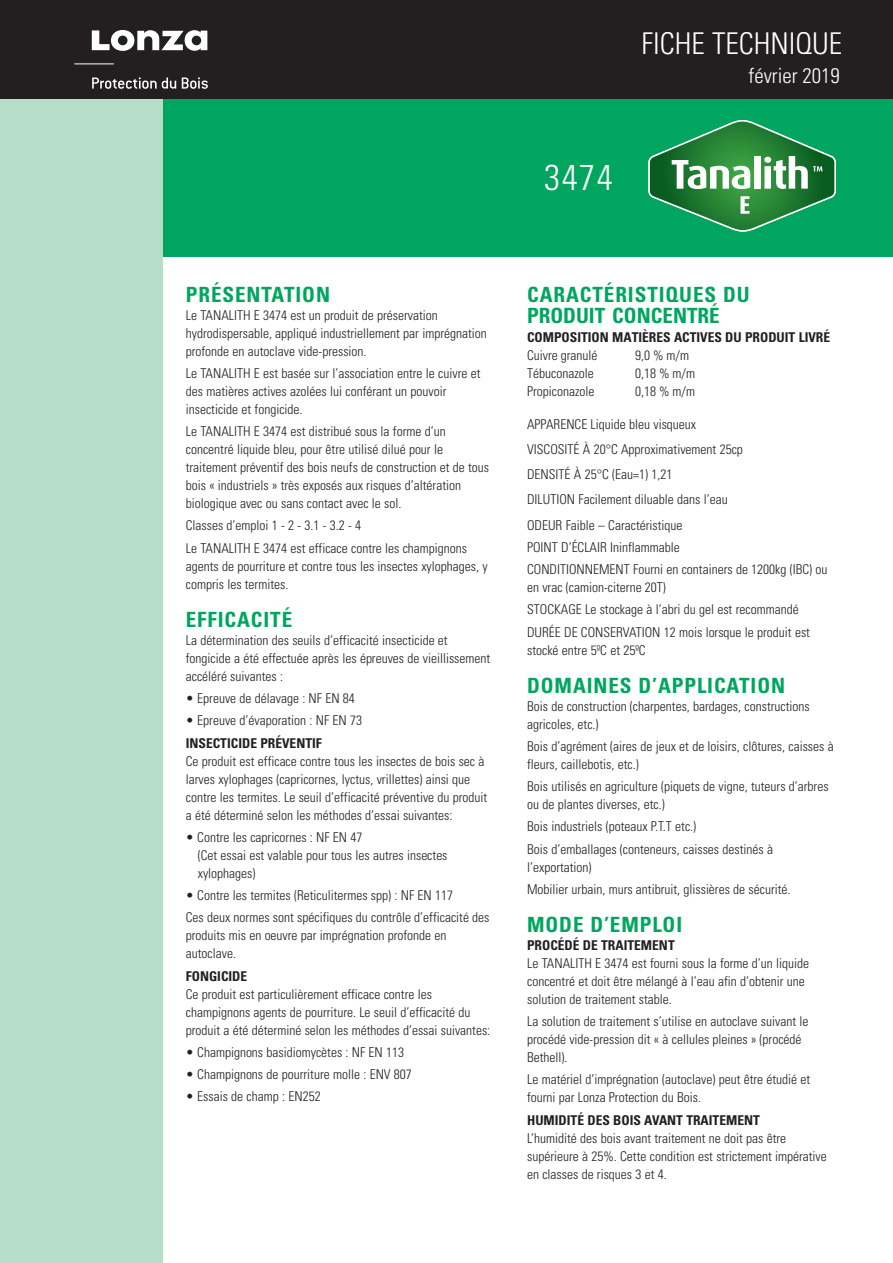
<style>
.page{position:relative;width:893px;height:1263px;background:#fff}
.page>*{position:absolute;margin:0;border:0;box-sizing:border-box;transform-origin:0 0}
.t1{font:300 condensed 35.85px "Univers";color:#fff}
.t2{font:300 condensed 30px "Univers";color:#fff}
.t3{font:700 condensed 21px/21px "Univers";letter-spacing:.045em;color:#00a65f}
.t4{font:300 condensed 21px "Univers";color:#fff}
.t5{font:300 condensed 13.5px/18px "Univers";color:#231f20}
.t6{font:700 condensed 13.5px "Univers";color:#231f20}
</style>
<div class="page">
<div style="left:157px;top:98px;width:736px;height:159px;background:#00a65f"></div>
<div style="left:0;top:100px;width:163px;height:1163px;background:#b6ddc7"></div>
<div style="left:0;top:0;width:893px;height:99px;background:#231f20"></div>
<svg style="left:648px;top:120px;width:188px;height:112px"></svg>
<svg style="left:92px;top:30px;width:115px;height:21px"></svg>
<hr style="left:74px;top:63px;width:40px;height:1px;background:#fff">
<svg style="left:92px;top:77px;width:84px;height:12px"></svg>
<svg style="left:182px;top:77px;width:26px;height:12px"></svg>
<h3 class="t3" style="left:186px;top:285px;width:146px">PRÉSENTATION</h3>
<p class="t5" style="left:186px;top:307px;width:303px">Le TANALITH E 3474 est un produit de préservation hydrodispersable, appliqué industriellement par imprégnation profonde en autoclave vide-pression.</p>
<p class="t5" style="left:186px;top:365px;width:296px">Le TANALITH E est basée sur l’association entre le cuivre et des matières actives azolées lui conférant un pouvoir insecticide et fongicide.</p>
<p class="t5" style="left:186px;top:424px;width:305px">Le TANALITH E 3474 est distribué sous la forme d’un concentré liquide bleu, pour être utilisé dilué pour le traitement préventif des bois neufs de construction et de tous bois « industriels » très exposés aux risques d’altération biologique avec ou sans contact avec le sol.</p>
<p class="t5" style="left:186px;top:516px;width:283px;line-height:22.2px">Classes d’emploi 1 - 2 - 3.1 - 3.2 - 4<br>Le TANALITH E 3474 est efficace contre les champignons</p>
<p class="t5" style="left:186px;top:558px;width:303px">agents de pourriture et contre tous les insectes xylophages, y compris les termites.</p>
<h3 class="t3" style="left:186px;top:610px;width:108px">EFFICACITÉ</h3>
<p class="t5" style="left:186px;top:632px;width:306px">La détermination des seuils d’efficacité insecticide et fongicide a été effectuée après les épreuves de vieillissement accéléré suivantes :</p>
<p class="t5" style="left:186px;top:690px;width:171px">• Epreuve de délavage : NF EN 84</p>
<p class="t5" style="left:186px;top:713px;width:178px">• Epreuve d’évaporation : NF EN 73</p>
<p class="t6" style="left:186px;top:738px;width:138px">INSECTICIDE PRÉVENTIF</p>
<p class="t5" style="left:186px;top:753px;width:303px">Ce produit est efficace contre tous les insectes de bois sec à larves xylophages (capricornes, lyctus, vrillettes) ainsi que contre les termites. Le seuil d’efficacité préventive du produit a été déterminé selon les méthodes d’essai suivantes:</p>
<p class="t5" style="left:198px;top:829px;width:251px;text-indent:-12px">• Contre les capricornes : NF EN 47<br>(Cet essai est valable pour tous les autres insectes xylophages)</p>
<p class="t5" style="left:186px;top:885px;width:305px;line-height:22.2px">• Contre les termites (Reticulitermes spp) : NF EN 117<br>Ces deux normes sont spécifiques du contrôle d’efficacité des</p>
<p class="t5" style="left:186px;top:928px;width:262px">produits mis en oeuvre par imprégnation profonde en autoclave.</p>
<p class="t6" style="left:186px;top:971px;width:63px">FONGICIDE</p>
<p class="t5" style="left:186px;top:986px;width:306px">Ce produit est particulièrement efficace contre les champignons agents de pourriture. Le seuil d’efficacité du produit a été déterminé selon les méthodes d’essai suivantes:</p>
<p class="t5" style="left:186px;top:1044px;width:220px">• Champignons basidiomycètes : NF EN 113</p>
<p class="t5" style="left:186px;top:1066px;width:228px">• Champignons de pourriture molle : ENV 807</p>
<p class="t5" style="left:186px;top:1089px;width:136px">• Essais de champ : EN252</p>
<h2 class="t2" style="left:642px;top:32px;width:202px">FICHE TECHNIQUE</h2>
<h3 class="t4" style="left:748px;top:63px;width:93px">février 2019</h3>
<h1 class="t1" style="left:544px;top:164px;width:70px">3474</h1>
<h3 class="t3" style="left:527px;top:285px;width:224px">CARACTÉRISTIQUES DU<br>PRODUIT CONCENTRÉ</h3>
<p class="t6" style="left:527px;top:332px;width:305px">COMPOSITION MATIÈRES ACTIVES DU PRODUIT LIVRÉ</p>
<p class="t5" style="left:527px;top:346px;width:72px">Cuivre granulé</p>
<p class="t5" style="left:635px;top:346px;width:55px">9,0 % m/m</p>
<p class="t5" style="left:527px;top:364px;width:68px">Tébuconazole</p>
<p class="t5" style="left:635px;top:364px;width:61px">0,18 % m/m</p>
<p class="t5" style="left:527px;top:382px;width:69px">Propiconazole</p>
<p class="t5" style="left:635px;top:382px;width:61px">0,18 % m/m</p>
<p class="t5" style="left:527px;top:412px;width:217px;line-height:25.2px">APPARENCE Liquide bleu visqueux VISCOSITÉ À 20°C Approximativement 25cp DENSITÉ À 25°C (Eau=1) 1,21<br>DILUTION Facilement diluable dans l’eau ODEUR Faible – Caractéristique</p>
<p class="t5" style="left:527px;top:537px;width:302px;line-height:22.2px">POINT D’ÉCLAIR Ininflammable<br>CONDITIONNEMENT Fourni en containers de 1200kg (IBC) ou</p>
<p class="t5" style="left:527px;top:577px;width:284px;line-height:22.2px">en vrac (camion-citerne 20T)<br>STOCKAGE Le stockage à l’abri du gel est recommandé<br>DURÉE DE CONSERVATION 12 mois lorsque le produit est</p>
<p class="t5" style="left:527px;top:642px;width:120px">stocké entre 5ºC et 25ºC</p>
<h3 class="t3" style="left:527px;top:676px;width:259px">DOMAINES D’APPLICATION</h3>
<p class="t5" style="left:527px;top:698px;width:284px">Bois de construction (charpentes, bardages, constructions agricoles, etc.)</p>
<p class="t5" style="left:527px;top:738px;width:308px">Bois d’agrément (aires de jeux et de loisirs, clôtures, caisses à fleurs, caillebotis, etc.)</p>
<p class="t5" style="left:527px;top:778px;width:303px">Bois utilisés en agriculture (piquets de vigne, tuteurs d’arbres ou de plantes diverses, etc.)</p>
<p class="t5" style="left:527px;top:817px;width:247px;line-height:22.2px">Bois industriels (poteaux P.T.T etc.)<br>Bois d’emballages (conteneurs, caisses destinés à</p>
<p class="t5" style="left:527px;top:857px;width:265px;line-height:22.2px">l’exportation)<br>Mobilier urbain, murs antibruit, glissières de sécurité.</p>
<h3 class="t3" style="left:527px;top:916px;width:157px">MODE D’EMPLOI</h3>
<p class="t6" style="left:527px;top:940px;width:149px">PROCÉDÉ DE TRAITEMENT</p>
<p class="t5" style="left:527px;top:955px;width:283px">Le TANALITH E 3474 est fourni sous la forme d’un liquide concentré et doit être mélangé à l’eau afin d’obtenir une solution de traitement stable.</p>
<p class="t5" style="left:527px;top:1013px;width:283px">La solution de traitement s’utilise en autoclave suivant le procédé vide-pression dit « à cellules pleines » (procédé<br>Bethell).</p>
<p class="t5" style="left:527px;top:1072px;width:285px">Le matériel d’imprégnation (autoclave) peut être étudié et fourni par Lonza Protection du Bois.</p>
<p class="t6" style="left:527px;top:1115px;width:234px">HUMIDITÉ DES BOIS AVANT TRAITEMENT</p>
<p class="t5" style="left:527px;top:1130px;width:301px">L’humidité des bois avant traitement ne doit pas être supérieure à 25%. Cette condition est strictement impérative en classes de risques 3 et 4.</p>
</div>
